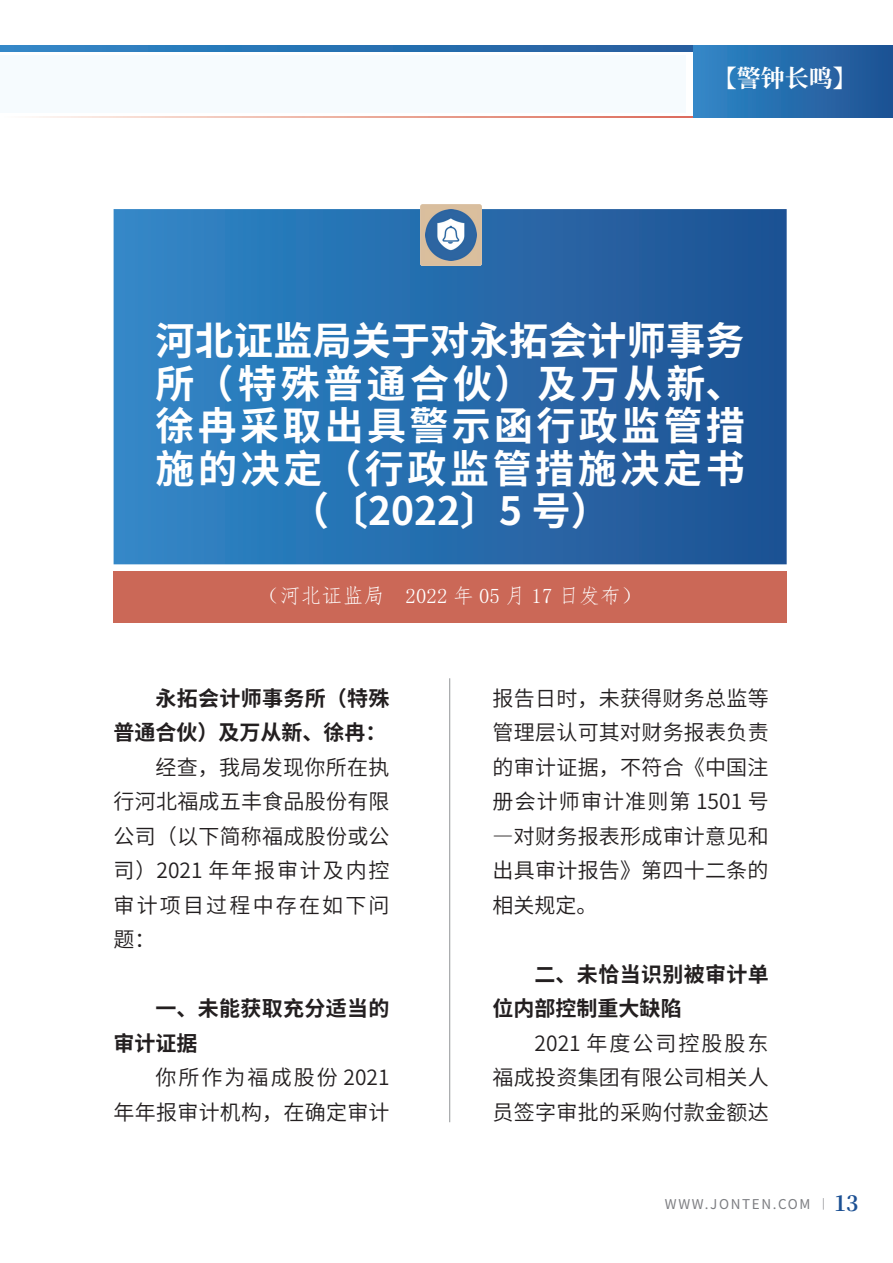
<style>
.page{position:relative;width:893px;height:1263px;background:#fff}
.page>*{position:absolute;margin:0;border:0;box-sizing:border-box;transform-origin:0 0}
.t1{font:700 39px/42.5px "Source Han Sans SC";letter-spacing:.085em;color:#fff;text-align:center}
.t2{font:700 24px "Source Han Serif SC";color:#fff}
.t3{font:21px/34.5px "Source Han Sans SC";letter-spacing:.01em;color:#231f20;text-align:justify}
.t4{font:700 21px/34.5px "Source Han Sans SC";letter-spacing:.015em;color:#231f20}
.t5{font:21px "Fang Song";color:#fff}
.t6{font:13.5px "Source Han Sans SC";letter-spacing:.12em;color:#7d7e82}
.s1{font-family:"Source Han Serif SC";font-weight:700;font-size:21px;color:#1c5093}
</style>
<div class="page">
<div style="left:0;top:56px;width:685px;height:57px;background:#f6fbfe"></div>
<svg style="left:32px;top:117px;width:661px;height:1px"></svg>
<svg style="left:0;top:46px;width:693px;height:5px;background:#2972b2"></svg>
<div style="left:693px;top:46px;width:200px;height:72px;background:linear-gradient(to right,#3088c7,#1e5293)"></div>
<hr style="left:449px;top:678px;width:1px;height:444px;background:#939598">
<svg style="left:114px;top:209px;width:673px;height:355px;background:#276cac"></svg>
<div style="left:114px;top:571px;width:673px;height:51px;background:#cb6857"></div>
<div style="left:420px;top:204px;width:62px;height:62px;background:#d9be9e;border-radius:3px"></div>
<img style="left:426px;top:210px;width:50px;height:50px">
<p class="t2" style="left:713px;top:65px;width:145px">【警钟长鸣】</p>
<h1 class="t1" style="left:156px;top:320px;width:591px">河北证监局关于对永拓会计师事务所（特殊普通合伙）及万从新、徐冉采取出具警示函行政监管措施的决定（行政监管措施决定书（〔2022〕5 号）</h1>
<p class="t5" style="left:258px;top:585px;width:385px">（河北证监局 2022 年 05 月 17 日发布）</p>
<p class="t4" style="left:114px;top:681px;width:278px;text-align:right">永拓会计师事务所（特殊<br>普通合伙）及万从新、徐冉：</p>
<p class="t3" style="left:114px;top:750px;width:278px;text-indent:42px">经查，我局发现你所在执行河北福成五丰食品股份有限公司（以下简称福成股份或公司）2021 年年报审计及内控审计项目过程中存在如下问题：</p>
<p class="t4" style="left:114px;top:992px;width:278px;text-indent:42px">一、未能获取充分适当的审计证据</p>
<p class="t3" style="left:114px;top:1061px;width:278px;text-align:right">你所作为福成股份 2021<br>年年报审计机构，在确定审计</p>
<p class="t3" style="left:493px;top:681px;width:278px">报告日时，未获得财务总监等管理层认可其对财务报表负责的审计证据，不符合《中国注册会计师审计准则第 1501 号―对财务报表形成审计意见和出具审计报告》第四十二条的相关规定。</p>
<p class="t4" style="left:493px;top:957px;width:278px;text-indent:42px">二、未恰当识别被审计单位内部控制重大缺陷</p>
<p class="t3" style="left:493px;top:1026px;width:278px;text-indent:42px">2021 年度公司控股股东福成投资集团有限公司相关人员签字审批的采购付款金额达</p>
<p class="t6" style="left:665px;top:1196px;width:195px">WWW.JONTEN.COM ︱ <span class="s1">13</span></p>
</div>
